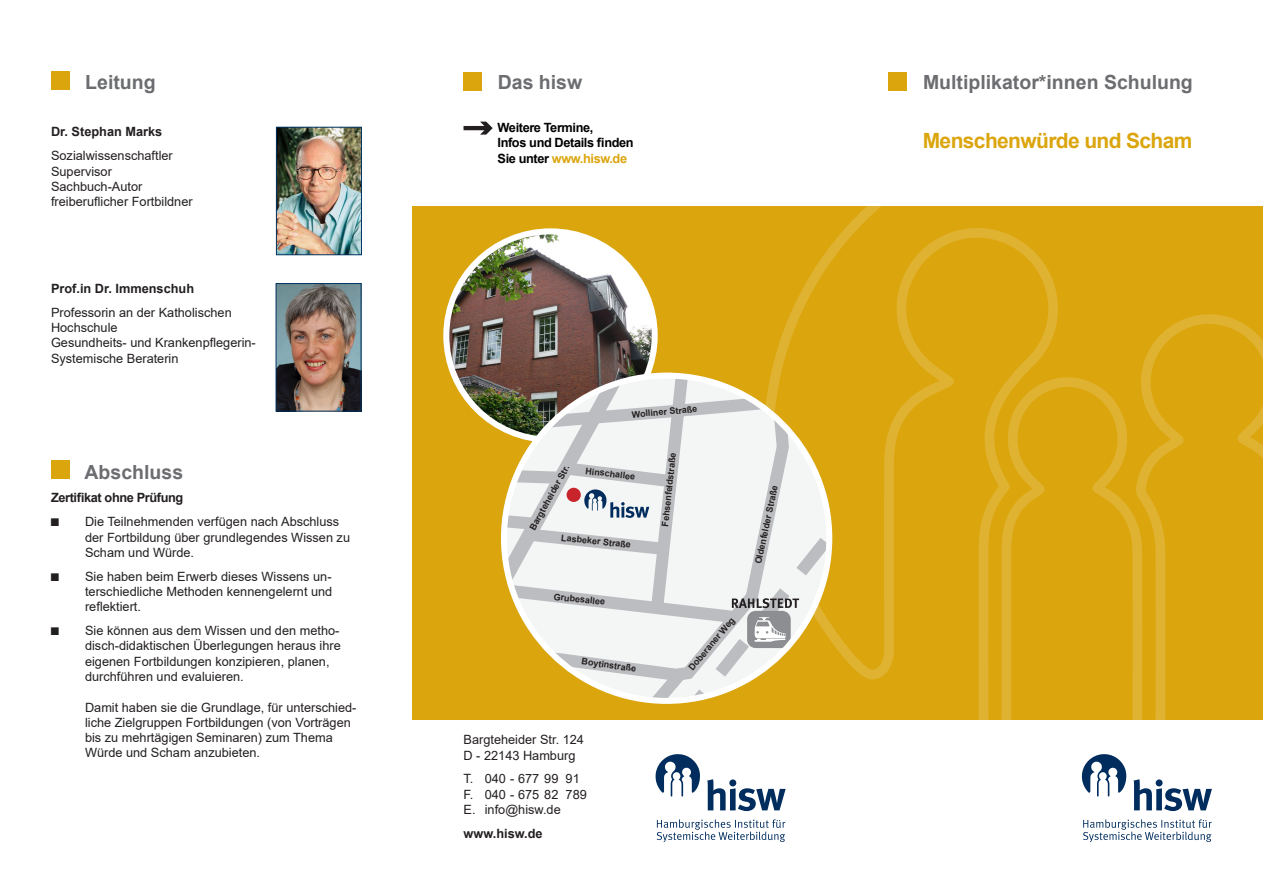
<style>
.page{position:relative;width:1263px;height:893px;background:#fff}
.page>*{position:absolute;margin:0;border:0;box-sizing:border-box;transform-origin:0 0}
.Kurstitel{font:700 21px "Arial";letter-spacing:-.03em;color:#dba50d}
.Titel{font:700 19.5px "Arial";color:#6c6d70}
.Kontaktdaten{font:12.75px/15.3px "Arial";color:#231f20}
.Infotext{font:700 12.75px/15.3px "Arial";letter-spacing:-.03em;color:#000}
.Kontaktdaten-2{font:700 12.75px "Arial";color:#231f20}
.Kontaktdaten-3{font:700 12.75px "Arial";letter-spacing:-.03em;color:#231f20}
.t1{font:700 9px "Arial";color:#231f20}
.s1{font-family:"Courier New";font-weight:700}
.s2{color:#dba50d}
</style>
<div class="page">
<div style="left:889px;top:72px;width:18px;height:18px;background:#dba50d"></div>
<div style="left:463px;top:72px;width:18px;height:18px;background:#dba50d"></div>
<svg style="left:463px;top:122px;width:30px;height:13px"></svg>
<div style="left:51px;top:461px;width:18px;height:18px;background:#dba50d"></div>
<div style="left:412px;top:206px;width:851px;height:514px;background:#dba50d"></div>
<svg style="left:770px;top:206px;width:493px;height:514px"></svg>
<img style="left:449px;top:233px;width:204px;height:199px">
<div style="left:443px;top:228px;width:215px;height:215px;border:6px solid #fff;border-radius:50%"></div>
<svg style="left:622px;top:689px;width:207px;height:12px"></svg>
<svg style="left:504px;top:376px;width:325px;height:313px;background:#dbd5c1"></svg>
<svg style="left:655px;top:754px;width:131px;height:57px"></svg>
<svg style="left:657px;top:819px;width:128px;height:23px"></svg>
<svg style="left:1081px;top:754px;width:131px;height:57px"></svg>
<svg style="left:1083px;top:819px;width:129px;height:23px"></svg>
<div style="left:51px;top:72px;width:18px;height:18px;background:#dba50d"></div>
<img style="left:278px;top:129px;width:82px;height:124px">
<div style="left:276px;top:127px;width:86px;height:128px;border:1px solid #003361"></div>
<img style="left:278px;top:285px;width:81px;height:124px">
<div style="left:276px;top:283px;width:85px;height:128px;border:1px solid #003361"></div>
<p class="Titel" style="left:85px;top:68px;width:72px">Leitung</p>
<p class="Kontaktdaten-2" style="left:51px;top:123px;width:113px">Dr. Stephan Marks</p>
<p class="Kontaktdaten" style="left:51px;top:148px;width:143px">Sozialwissenschaftler<br>Supervisor<br>Sachbuch-Autor freiberuflicher Fortbildner</p>
<p class="Kontaktdaten-2" style="left:51px;top:279px;width:145px">Prof.in Dr. Immenschuh</p>
<p class="Kontaktdaten" style="left:51px;top:304px;width:206px">Professorin an der Katholischen<br>Hochschule<br>Gesundheits- und Krankenpflegerin-<br>Systemische Beraterin</p>
<p class="Titel" style="left:85px;top:458px;width:100px">Abschluss</p>
<p class="Kontaktdaten-3" style="left:51px;top:489px;width:134px">Zertifikat ohne Prüfung</p>
<p class="Kontaktdaten" style="left:85px;top:514px;width:267px;text-indent:-34px"><span class="s1">■</span> Die Teilnehmenden verfügen nach Abschluss der Fortbildung über grundlegendes Wissen zu<br>Scham und Würde.</p>
<p class="Kontaktdaten" style="left:85px;top:568px;width:249px;text-align:justify;text-indent:-34px"><span class="s1">■</span> Sie haben beim Erwerb dieses Wissens un&shy;terschiedliche Methoden kennengelernt und reflektiert.</p>
<p class="Kontaktdaten" style="left:85px;top:623px;width:257px;text-indent:-34px"><span class="s1">■</span> Sie können aus dem Wissen und den metho&shy;disch-didaktischen Überlegungen heraus ihre eigenen Fortbildungen konzipieren, planen, durchführen und evaluieren.</p>
<p class="Kontaktdaten" style="left:85px;top:699px;width:273px">Damit haben sie die Grundlage, für unterschied&shy;liche Zielgruppen Fortbildungen (von Vorträgen bis zu mehrtägigen Seminaren) zum Thema Würde und Scham anzubieten.</p>
<p class="Titel" style="left:498px;top:69px;width:86px">Das hisw</p>
<p class="Infotext" style="left:497px;top:120px;width:138px">Weitere Termine,<br>Infos und Details finden<br>Sie unter <span class="s2">www.hisw.de</span></p>
<p class="t1" style="left:631px;top:408px;width:67px;rotate:-5deg">Wolliner Straße</p>
<p class="t1" style="left:526px;top:526px;width:74px;rotate:-61deg">Bargteheider Str.</p>
<p class="t1" style="left:562px;top:531px;width:72px;rotate:6deg">Lasbeker Straße</p>
<p class="t1" style="left:586px;top:464px;width:52px;rotate:7deg">Hinschallee</p>
<p class="t1" style="left:554px;top:590px;width:53px;rotate:6deg">Grubesallee</p>
<p class="t1" style="left:583px;top:655px;width:57px;rotate:8deg">Boytinstraße</p>
<p class="t1" style="left:659px;top:526px;width:76px;rotate:-84deg">Fehsenfeldstraße</p>
<p class="t1" style="left:685px;top:665px;width:68px;rotate:-50deg">Doberaner Weg</p>
<p class="t1" style="left:752px;top:562px;width:82px;rotate:-78deg">Oldenfelder Straße</p>
<p class="Kontaktdaten" style="left:463px;top:732px;width:122px">Bargteheider Str. 124<br>D - 22143 Hamburg</p>
<p class="Kontaktdaten" style="left:463px;top:771px;width:125px">T. 040 - 677 99 91<br>F. 040 - 675 82 789<br>E. info@hisw.de</p>
<p class="Kontaktdaten-2" style="left:463px;top:824px;width:81px">www.hisw.de</p>
<p class="Titel" style="left:923px;top:69px;width:271px">Multiplikator*innen Schulung</p>
<p class="Kurstitel" style="left:923px;top:126px;width:271px">Menschenwürde und Scham</p>
</div>
